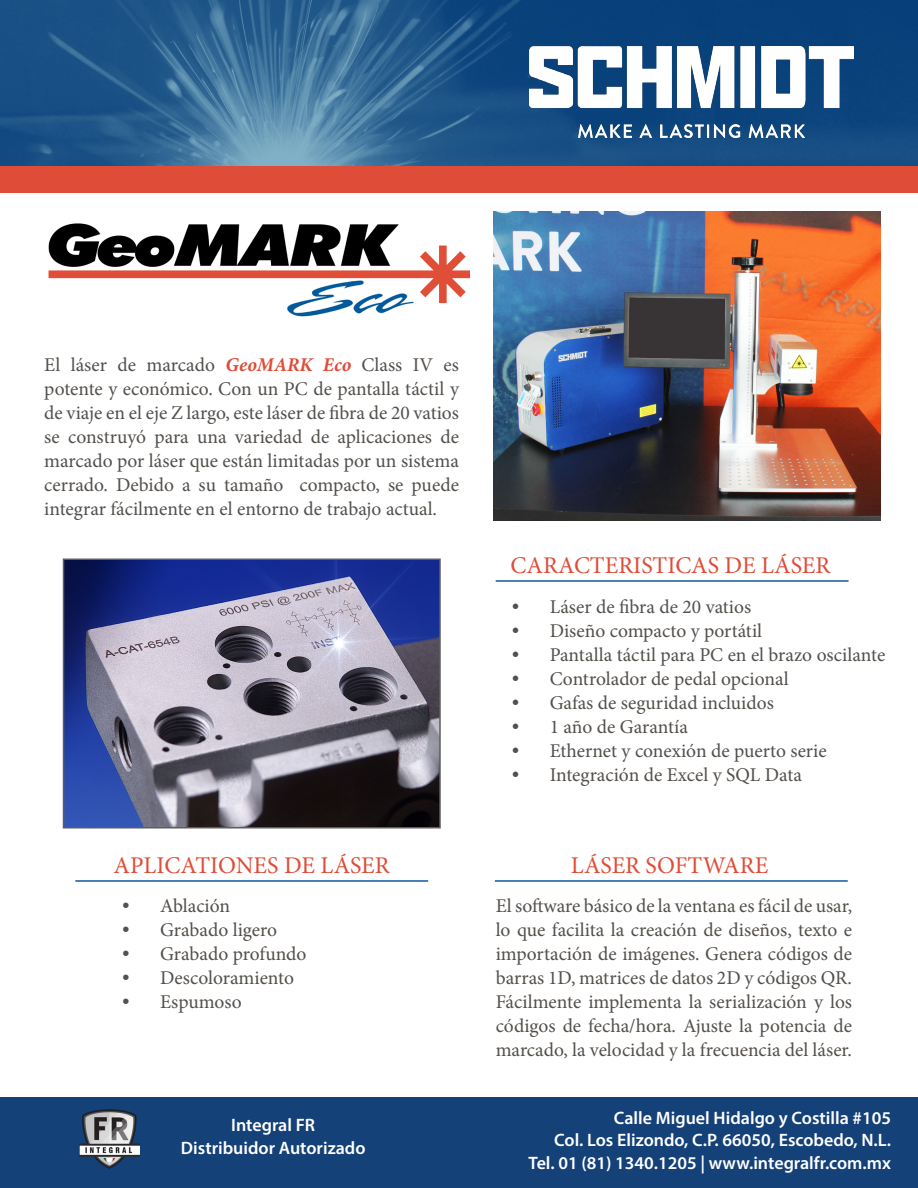
<style>
.page{position:relative;width:918px;height:1188px;background:#fff}
.page>*{position:absolute;margin:0;border:0;box-sizing:border-box;transform-origin:0 0}
.t1{font:24px "Minion Pro";color:#df4c37}
.t2{font:19.5px/24px "Minion Pro";color:#534f4b;text-align:justify}
.t3{font:600 18px "Myriad Pro";color:#fff}
.s1{font-weight:700;font-style:italic;color:#df4c37}
.s2{font-family:"Franklin Gothic";font-weight:800}
</style>
<div class="page">
<img style="left:0;top:0;width:918px;height:166px">
<img style="left:530px;top:47px;width:324px;height:90px">
<div style="left:0;top:1097px;width:918px;height:91px;background:#144178"></div>
<img style="left:80px;top:1109px;width:60px;height:59px">
<img style="left:48px;top:223px;width:422px;height:94px">
<div style="left:0;top:166px;width:918px;height:27px;background:#df4c37"></div>
<hr style="left:495px;top:880px;width:353px;height:2px;background:#10599b">
<hr style="left:496px;top:580px;width:353px;height:2px;background:#10599b">
<hr style="left:75px;top:880px;width:353px;height:2px;background:#10599b">
<img style="left:66px;top:562px;width:372px;height:264px">
<div style="left:63px;top:559px;width:378px;height:270px;border:2px solid #5d5f5e"></div>
<img style="left:493px;top:211px;width:387px;height:310px">
<p class="t2" style="left:44px;top:353px;width:416px">El láser de marcado <span class="s1">GeoMARK Eco</span> Class IV es potente y económico. Con un PC de pantalla táctil y de viaje en el eje Z largo, este láser de fibra de 20 vatios se construyó para una variedad de aplicaciones de marcado por láser que están limitadas por un sistema cerrado. Debido a su tamaño compacto, se puede integrar fácilmente en el entorno de trabajo actual.</p>
<p class="t1" style="left:114px;top:849px;width:278px">APLICATIONES DE LÁSER</p>
<p class="t2" style="left:120px;top:894px;width:112px"><span class="s2">•</span> Ablación</p>
<p class="t2" style="left:120px;top:918px;width:159px"><span class="s2">•</span> Grabado ligero</p>
<p class="t2" style="left:120px;top:942px;width:188px"><span class="s2">•</span> Grabado profundo</p>
<p class="t2" style="left:120px;top:966px;width:176px"><span class="s2">•</span> Descoloramiento</p>
<p class="t2" style="left:120px;top:990px;width:124px"><span class="s2">•</span> Espumoso</p>
<p class="t3" style="left:231px;top:1114px;width:85px">Integral FR</p>
<p class="t3" style="left:181px;top:1136px;width:186px">Distribuidor Autorizado</p>
<p class="t1" style="left:511px;top:549px;width:321px">CARACTERISTICAS DE LÁSER</p>
<p class="t2" style="left:509px;top:595px;width:244px"><span class="s2">•</span> Láser de fibra de 20 vatios</p>
<p class="t2" style="left:509px;top:619px;width:255px"><span class="s2">•</span> Diseño compacto y portátil</p>
<p class="t2" style="left:509px;top:643px;width:378px"><span class="s2">•</span> Pantalla táctil para PC en el brazo oscilante</p>
<p class="t2" style="left:509px;top:667px;width:281px"><span class="s2">•</span> Controlador de pedal opcional</p>
<p class="t2" style="left:509px;top:691px;width:266px"><span class="s2">•</span> Gafas de seguridad incluidos</p>
<p class="t2" style="left:509px;top:715px;width:180px"><span class="s2">•</span> 1 año de Garantía</p>
<p class="t2" style="left:509px;top:739px;width:319px"><span class="s2">•</span> Ethernet y conexión de puerto serie</p>
<p class="t2" style="left:509px;top:763px;width:294px"><span class="s2">•</span> Integración de Excel y SQL Data</p>
<p class="t1" style="left:571px;top:849px;width:199px">LÁSER SOFTWARE</p>
<p class="t2" style="left:496px;top:894px;width:358px">El software básico de la ventana es fácil de usar, lo que facilita la creación de diseños, texto e importación de imágenes. Genera códigos de barras 1D, matrices de datos 2D y códigos QR.<br>Fácilmente implementa la serialización y los códigos de fecha/hora. Ajuste la potencia de marcado, la velocidad y la frecuencia del láser.</p>
<p class="t3" style="left:614px;top:1106px;width:279px">Calle Miguel Hidalgo y Costilla #105</p>
<p class="t3" style="left:554px;top:1129px;width:338px">Col. Los Elizondo, C.P. 66050, Escobedo, N.L.</p>
<p class="t3" style="left:529px;top:1151px;width:364px">Tel. 01 (81) 1340.1205 | www.integralfr.com.mx</p>
</div>
